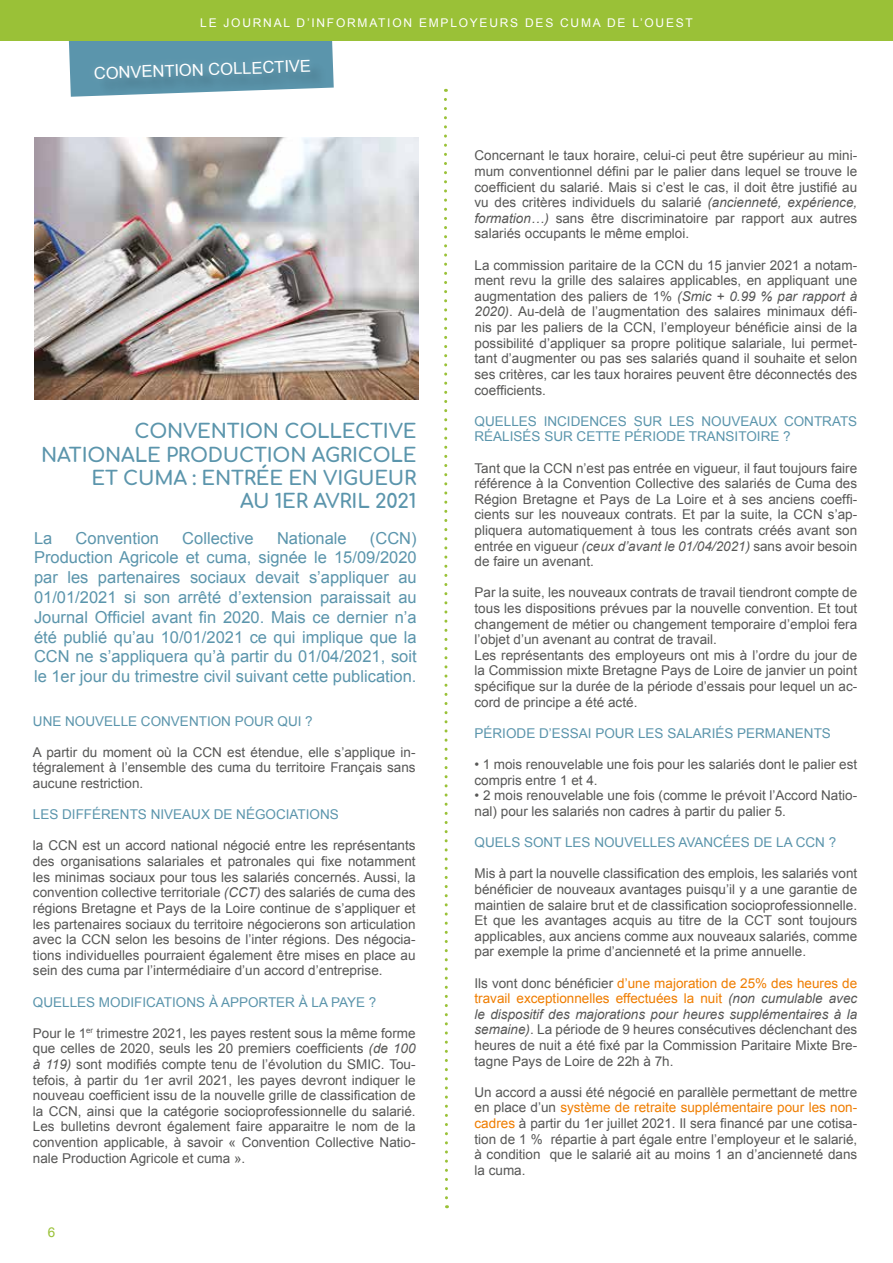
<style>
.page{position:relative;width:893px;height:1263px;background:#fff}
.page>*{position:absolute;margin:0;border:0;box-sizing:border-box;transform-origin:0 0}
.t1{font:700 19.5px/23.4px "Comfortaa";letter-spacing:-.01em;color:#5b95ac;text-align:right}
.t2{font:16.5px/19.8px "Arial";color:#5b95ac;text-align:justify}
.t3{font:16.5px "Arial";color:#fff}
.t4{font:13.5px/15.6px "Arial";color:#575756;text-align:justify}
.t5{font:13.5px/15.6px "Arial";color:#5b95ac}
.t6{font:13.5px "Arial";color:#9ac137}
.t7{font:12px "Arial";letter-spacing:.145em;color:#fff}
.s1{font-style:italic}
.s2{color:#ef7d00}
</style>
<div class="page">
<svg style="left:68px;top:40px;width:266px;height:57px;background:#6b9eaf"></svg>
<svg style="left:444px;top:89px;width:5px;height:1119px"></svg>
<div style="left:0;top:0;width:893px;height:40px;background:#9ac137"></div>
<img style="left:34px;top:137px;width:384px;height:262px">
<p class="t7" style="left:200px;top:15px;width:494px">LE JOURNAL D’INFORMATION EMPLOYEURS DES CUMA DE L’OUEST</p>
<p class="t3" style="left:94px;top:63px;width:219px;rotate:-2deg">CONVENTION COLLECTIVE</p>
<h1 class="t1" style="left:41px;top:417px;width:377px">CONVENTION COLLECTIVE<br>NATIONALE PRODUCTION AGRICOLE<br>ET CUMA : ENTRÉE EN VIGUEUR<br>AU 1ER AVRIL 2021</h1>
<p class="t2" style="left:34px;top:528px;width:384px;text-indent:336px">(CCN)<br>Production Agricole et cuma, signée le 15/09/2020 par les partenaires sociaux devait s’appliquer au 01/01/2021 si son arrêté d’extension paraissait au Journal Officiel avant fin 2020. Mais ce dernier n’a été publié qu’au 10/01/2021 ce qui implique que la CCN ne s’appliquera qu’à partir du 01/04/2021, soit le 1er jour du trimestre civil suivant cette publication.</p>
<p class="t2" style="left:34px;top:528px;width:20px">La</p>
<p class="t2" style="left:76px;top:528px;width:85px">Convention</p>
<p class="t2" style="left:182px;top:528px;width:73px">Collective</p>
<p class="t2" style="left:277px;top:528px;width:71px">Nationale</p>
<p class="t5" style="left:33px;top:713px;width:281px">UNE NOUVELLE CONVENTION POUR QUI ?</p>
<p class="t4" style="left:33px;top:744px;width:384px">A partir du moment où la CCN est étendue, elle s’applique in&shy;tégralement à l’ensemble des cuma du territoire Français sans aucune restriction.</p>
<p class="t5" style="left:33px;top:807px;width:307px">LES DIFFÉRENTS NIVEAUX DE NÉGOCIATIONS</p>
<p class="t4" style="left:33px;top:838px;width:384px">la CCN est un accord national négocié entre les représentants des organisations salariales et patronales qui fixe notamment les minimas sociaux pour tous les salariés concernés. Aussi, la convention collective territoriale <span class="s1">(CCT)</span> des salariés de cuma des régions Bretagne et Pays de la Loire continue de s’appliquer et les partenaires sociaux du territoire négocierons son articulation avec la CCN selon les besoins de l’inter régions. Des négocia&shy;tions individuelles pourraient également être mises en place au sein des cuma par l’intermédiaire d’un accord d’entreprise.</p>
<p class="t5" style="left:33px;top:994px;width:345px">QUELLES MODIFICATIONS À APPORTER À LA PAYE ?</p>
<p class="t4" style="left:33px;top:1025px;width:384px">Pour le 1<sup>er</sup> trimestre 2021, les payes restent sous la même forme que celles de 2020, seuls les 20 premiers coefficients <span class="s1">(de 100 à 119)</span> sont modifiés compte tenu de l’évolution du SMIC. Tou&shy;tefois, à partir du 1er avril 2021, les payes devront indiquer le nouveau coefficient issu de la nouvelle grille de classification de la CCN, ainsi que la catégorie socioprofessionnelle du salarié.<br>Les bulletins devront également faire apparaitre le nom de la convention applicable, à savoir « Convention Collective Natio&shy;nale Production Agricole et cuma ».</p>
<p class="t6" style="left:48px;top:1223px;width:9px">6</p>
<p class="t4" style="left:475px;top:148px;width:384px">Concernant le taux horaire, celui-ci peut être supérieur au mini&shy;mum conventionnel défini par le palier dans lequel se trouve le coefficient du salarié. Mais si c’est le cas, il doit être justifié au vu des critères individuels du salarié <span class="s1">(ancienneté, expérience, formation…)</span> sans être discriminatoire par rapport aux autres salariés occupants le même emploi.</p>
<p class="t4" style="left:475px;top:257px;width:384px">La commission paritaire de la CCN du 15 janvier 2021 a notam&shy;ment revu la grille des salaires applicables, en appliquant une augmentation des paliers de 1% <span class="s1">(Smic + 0.99 % par rapport à 2020)</span>. Au-delà de l’augmentation des salaires minimaux défi&shy;nis par les paliers de la CCN, l’employeur bénéficie ainsi de la possibilité d’appliquer sa propre politique salariale, lui permet&shy;tant d’augmenter ou pas ses salariés quand il souhaite et selon ses critères, car les taux horaires peuvent être déconnectés des coefficients.</p>
<p class="t5" style="left:475px;top:413px;width:384px">QUELLES INCIDENCES SUR LES NOUVEAUX CONTRATS<br>RÉALISÉS SUR CETTE PÉRIODE TRANSITOIRE ?</p>
<p class="t4" style="left:475px;top:460px;width:384px">Tant que la CCN n’est pas entrée en vigueur, il faut toujours faire référence à la Convention Collective des salariés de Cuma des Région Bretagne et Pays de La Loire et à ses anciens coeffi&shy;cients sur les nouveaux contrats. Et par la suite, la CCN s’ap&shy;pliquera automatiquement à tous les contrats créés avant son entrée en vigueur <span class="s1">(ceux d’avant le 01/04/2021)</span> sans avoir besoin de faire un avenant.</p>
<p class="t4" style="left:475px;top:585px;width:384px;text-align:left">Par la suite, les nouveaux contrats de travail tiendront compte de tous les dispositions prévues par la nouvelle convention. Et tout changement de métier ou changement temporaire d’emploi fera l’objet d’un avenant au contrat de travail.<br>Les représentants des employeurs ont mis à l’ordre du jour de la Commission mixte Bretagne Pays de Loire de janvier un point spécifique sur la durée de la période d’essais pour lequel un ac&shy;cord de principe a été acté.</p>
<p class="t5" style="left:475px;top:725px;width:358px">PÉRIODE D’ESSAI POUR LES SALARIÉS PERMANENTS</p>
<p class="t4" style="left:475px;top:757px;width:384px">• 1 mois renouvelable une fois pour les salariés dont le palier est compris entre 1 et 4.</p>
<p class="t4" style="left:475px;top:788px;width:384px">• 2 mois renouvelable une fois (comme le prévoit l’Accord Natio&shy;nal) pour les salariés non cadres à partir du palier 5.</p>
<p class="t5" style="left:475px;top:835px;width:363px">QUELS SONT LES NOUVELLES AVANCÉES DE LA CCN ?</p>
<p class="t4" style="left:475px;top:866px;width:384px">Mis à part la nouvelle classification des emplois, les salariés vont bénéficier de nouveaux avantages puisqu’il y a une garantie de maintien de salaire brut et de classification socioprofessionnelle.<br>Et que les avantages acquis au titre de la CCT sont toujours applicables, aux anciens comme aux nouveaux salariés, comme par exemple la prime d’ancienneté et la prime annuelle.</p>
<p class="t4" style="left:475px;top:975px;width:384px">Ils vont donc bénéficier <span class="s2">d’une majoration de 25% des heures de travail exceptionnelles effectuées la nuit</span> <span class="s1">(non cumulable avec le dispositif des majorations pour heures supplémentaires à la semaine)</span>. La période de 9 heures consécutives déclenchant des heures de nuit a été fixé par la Commission Paritaire Mixte Bre&shy;tagne Pays de Loire de 22h à 7h.</p>
<p class="t4" style="left:475px;top:1084px;width:384px">Un accord a aussi été négocié en parallèle permettant de mettre en place d’un <span class="s2">système de retraite supplémentaire pour les non&shy;cadres</span> à partir du 1er juillet 2021. Il sera financé par une cotisa&shy;tion de 1 % répartie à part égale entre l’employeur et le salarié, à condition que le salarié ait au moins 1 an d’ancienneté dans la cuma.</p>
</div>
